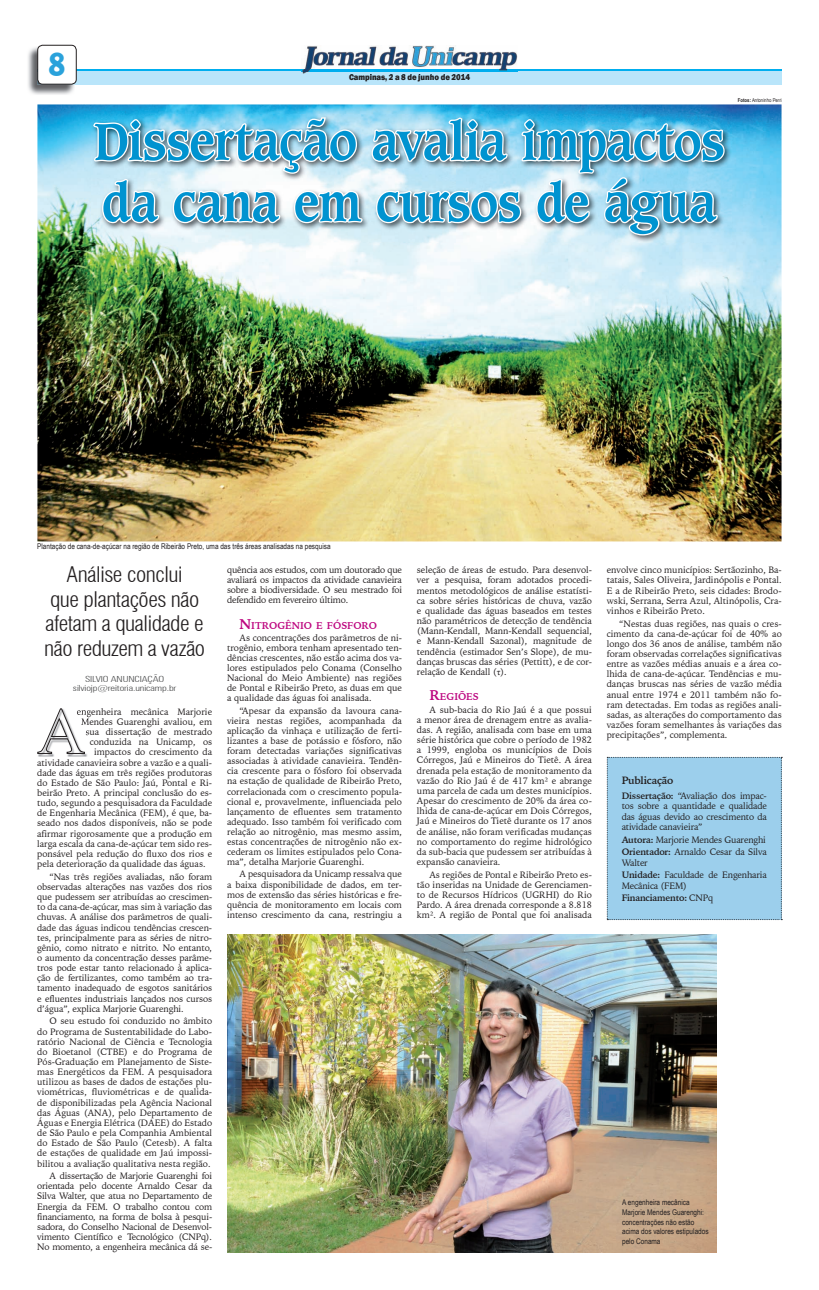
<style>
.page{position:relative;width:819px;height:1290px;background:#fff}
.page>*{position:absolute;margin:0;border:0;box-sizing:border-box;transform-origin:0 0}
.t1{font:700 55.12px/61.2px "Caxton BT";letter-spacing:-.04em;color:#0093d0;scale:.95 1}
.t2{font:condensed 35px "Franklin Gothic";color:#2aa2db}
.t3{font:300 condensed 21px/24.5px "Swiss 721 BT";letter-spacing:-.025em;color:#231f20;text-align:center;scale:1.09 1}
.t4{font:700 10.5px "Iowan Old Style BT";letter-spacing:-.02em;color:#231f20}
.t5{font:700 9.8px "Iowan Old Style BT";color:#bd0780}
.t6{font:9.19px/10.2px "Iowan Old Style BT";color:#231f20;text-align:justify}
.t7{font:9.19px/12.7px "Iowan Old Style BT";letter-spacing:-.02em;color:#231f20}
.t8{font:800 8.75px "Franklin Gothic";color:#231f20;scale:.9 1}
.t9{font:300 condensed 8.4px/9.6px "Zurich BT";letter-spacing:-.01em;color:#4b4c4d;text-align:center;scale:1.25 1}
.t10{font:7.88px/9.6px "Arial Narrow";color:#231f20}
.t11{font:5.25px "Arial Narrow";color:#231f20}
.s1{font-weight:700}
.s2{font-size:14px}
.s3{font-family:"Times New Roman"}
</style>
<div class="page">
<img style="left:37px;top:104px;width:744px;height:437px">
<img style="left:91px;top:115px;width:640px;height:128px">
<svg style="left:91px;top:56px;width:635px;height:181px"></svg>
<div style="left:606px;top:757px;width:176px;height:163px;background:#9ccfec"></div>
<img style="left:38px;top:754px;width:50px;height:3px">
<svg style="left:37px;top:708px;width:51px;height:46px"></svg>
<img style="left:227px;top:934px;width:489px;height:319px">
<div style="left:37px;top:70px;width:744px;height:14px;background:#b9e5fa"></div>
<hr style="left:37px;top:70px;width:744px;height:1px;background:#00aeef">
<img style="left:301px;top:45px;width:216px;height:29px">
<img style="left:301px;top:70px;width:216px;height:1px">
<img style="left:350px;top:74px;width:120px;height:1px">
<img style="left:28px;top:46px;width:47px;height:49px">
<img style="left:37px;top:69px;width:38px;height:15px">
<div style="left:38px;top:45px;width:38px;height:39px;background:#fff;border-radius:5px"></div>
<div style="left:38px;top:45px;width:38px;height:39px;border:1px solid #231f20;border-radius:5px"></div>
<h2 class="t2" style="left:48px;top:45px;width:19px">8</h2>
<p class="t8" style="left:349px;top:71px;width:136px">Campinas, 2 a 8 de junho de 2014</p>
<h1 class="t1" style="left:93px;top:110px;width:667px">Dissertação avalia impactos da cana em cursos de água</h1>
<p class="t11" style="left:738px;top:97px;width:45px"><span class="s1">Fotos:</span> Antoninho Perri</p>
<p class="t10" style="left:37px;top:541px;width:295px">Plantação de cana-de-açúcar na região de Ribeirão Preto, uma das três áreas analisadas na pesquisa</p>
<h3 class="t3" style="left:44px;top:562px;width:149px">Análise conclui<br>que plantações não afetam a qualidade e não reduzem a vazão</h3>
<p class="t6" style="left:227px;top:565px;width:176px">quência aos estudos, com um doutorado que avaliará os impactos da atividade canavieira sobre a biodiversidade. O seu mestrado foi defendido em fevereiro último.</p>
<p class="t5" style="left:239px;top:619px;width:139px"><span class="s2">N</span>ITROGÊNIO E FÓSFORO</p>
<p class="t6" style="left:227px;top:633px;width:176px;text-indent:12px">As concentrações dos parâmetros de ni&shy;trogênio, embora tenham apresentado ten&shy;dências crescentes, não estão acima dos va&shy;lores estipulados pelo Conama (Conselho Nacional do Meio Ambiente) nas regiões de Pontal e Ribeirão Preto, as duas em que a qualidade das águas foi analisada.</p>
<p class="t6" style="left:227px;top:706px;width:176px;text-indent:12px">“Apesar da expansão da lavoura cana&shy;vieira nestas regiões, acompanhada da aplicação da vinhaça e utilização de ferti&shy;lizantes a base de potássio e fósforo, não foram detectadas variações significativas associadas à atividade canavieira. Tendên&shy;cia crescente para o fósforo foi observada na estação de qualidade de Ribeirão Preto, correlacionada com o crescimento popula&shy;cional e, provavelmente, influenciada pelo lançamento de efluentes sem tratamento adequado. Isso também foi verificado com relação ao nitrogênio, mas mesmo assim, estas concentrações de nitrogênio não ex&shy;cederam os limites estipulados pelo Cona&shy;ma”, detalha Marjorie Guarenghi.</p>
<p class="t6" style="left:227px;top:869px;width:176px;text-indent:12px">A pesquisadora da Unicamp ressalva que a baixa disponibilidade de dados, em ter&shy;mos de extensão das séries históricas e fre&shy;quência de monitoramento em locais com intenso crescimento da cana, restringiu a</p>
<p class="t9" style="left:73px;top:674px;width:84px">SILVIO ANUNCIAÇÃO silviojp@reitoria.unicamp.br</p>
<p class="t6" style="left:77px;top:706px;width:137px">engenheira mecânica Marjorie</p>
<p class="t6" style="left:81px;top:716px;width:133px">Mendes Guarenghi avaliou, em</p>
<p class="t6" style="left:85px;top:727px;width:128px">sua dissertação de mestrado</p>
<p class="t6" style="left:90px;top:737px;width:124px">conduzida na Unicamp, os</p>
<p class="t6" style="left:94px;top:747px;width:119px">impactos do crescimento da</p>
<p class="t6" style="left:37px;top:757px;width:176px">atividade canavieira sobre a vazão e a quali-</p>
<p class="t6" style="left:37px;top:767px;width:176px">dade das águas em três regiões produtoras</p>
<p class="t6" style="left:37px;top:777px;width:176px">do Estado de São Paulo: Jaú, Pontal e Ri-</p>
<p class="t6" style="left:37px;top:788px;width:176px">beirão Preto. A principal conclusão do es-</p>
<p class="t6" style="left:37px;top:798px;width:176px">tudo, segundo a pesquisadora da Faculdade</p>
<p class="t6" style="left:37px;top:808px;width:176px">de Engenharia Mecânica (FEM), é que, ba-</p>
<p class="t6" style="left:37px;top:818px;width:176px">seado nos dados disponíveis, não se pode</p>
<p class="t6" style="left:37px;top:828px;width:176px">afirmar rigorosamente que a produção em</p>
<p class="t6" style="left:37px;top:838px;width:176px">larga escala da cana-de-açúcar tem sido res-</p>
<p class="t6" style="left:37px;top:848px;width:176px">ponsável pela redução do fluxo dos rios e</p>
<p class="t6" style="left:37px;top:859px;width:170px">pela deterioração da qualidade das águas.</p>
<p class="t6" style="left:37px;top:871px;width:176px;text-indent:12px">“Nas três regiões avaliadas, não foram observadas alterações nas vazões dos rios que pudessem ser atribuídas ao crescimen&shy;to da cana-de-açúcar, mas sim à variação das chuvas. A análise dos parâmetros de quali&shy;dade das águas indicou tendências crescen&shy;tes, principalmente para as séries de nitro&shy;gênio, como nitrato e nitrito. No entanto, o aumento da concentração desses parâme&shy;tros pode estar tanto relacionado à aplica&shy;ção de fertilizantes, como também ao tra&shy;tamento inadequado de esgotos sanitários e efluentes industriais lançados nos cursos d’água”, explica Marjorie Guarenghi.</p>
<p class="t6" style="left:37px;top:1016px;width:176px;text-indent:12px">O seu estudo foi conduzido no âmbito do Programa de Sustentabilidade do Labo&shy;ratório Nacional de Ciência e Tecnologia do Bioetanol (CTBE) e do Programa de Pós-Graduação em Planejamento de Siste&shy;mas Energéticos da FEM. A pesquisadora utilizou as bases de dados de estações plu&shy;viométricas, fluviométricas e de qualida&shy;de disponibilizadas pela Agência Nacional das Águas (ANA), pelo Departamento de Águas e Energia Elétrica (DAEE) do Estado de São Paulo e pela Companhia Ambiental do Estado de São Paulo (Cetesb). A falta de estações de qualidade em Jaú impossi&shy;bilitou a avaliação qualitativa nesta região.</p>
<p class="t6" style="left:37px;top:1171px;width:176px;text-indent:12px">A dissertação de Marjorie Guarenghi foi orientada pelo docente Arnaldo Cesar da Silva Walter, que atua no Departamento de Energia da FEM. O trabalho contou com financiamento, na forma de bolsa à pesqui&shy;sadora, do Conselho Nacional de Desenvol&shy;vimento Científico e Tecnológico (CNPq).<br>No momento, a engenheira mecânica dá se-</p>
<p class="t6" style="left:417px;top:565px;width:176px">seleção de áreas de estudo. Para desenvol&shy;ver a pesquisa, foram adotados procedi&shy;mentos metodológicos de análise estatísti&shy;ca sobre séries históricas de chuva, vazão e qualidade das águas baseados em testes não paramétricos de detecção de tendência (Mann-Kendall, Mann-Kendall sequencial, e Mann-Kendall Sazonal), magnitude de tendência (estimador Sen’s Slope), de mu&shy;danças bruscas das séries (Pettitt), e de cor&shy;relação de Kendall (<span class="s3">τ</span>).</p>
<p class="t5" style="left:429px;top:690px;width:51px"><span class="s2">R</span>EGIÕES</p>
<p class="t6" style="left:417px;top:704px;width:176px;text-indent:12px">A sub-bacia do Rio Jaú é a que possui a menor área de drenagem entre as avalia&shy;das. A região, analisada com base em uma série histórica que cobre o período de 1982 a 1999, engloba os municípios de Dois Córregos, Jaú e Mineiros do Tietê. A área drenada pela estação de monitoramento da vazão do Rio Jaú é de 417 km² e abrange uma parcela de cada um destes municípios.<br>Apesar do crescimento de 20% da área co&shy;lhida de cana-de-açúcar em Dois Córregos, Jaú e Mineiros do Tietê durante os 17 anos de análise, não foram verificadas mudanças no comportamento do regime hidrológico da sub-bacia que pudessem ser atribuídas à expansão canavieira.</p>
<p class="t6" style="left:417px;top:869px;width:176px;text-indent:12px">As regiões de Pontal e Ribeirão Preto es&shy;tão inseridas na Unidade de Gerenciamen&shy;to de Recursos Hídricos (UGRHI) do Rio Pardo. A área drenada corresponde a 8.818 km². A região de Pontal que foi analisada</p>
<p class="t6" style="left:606px;top:565px;width:176px">envolve cinco municípios: Sertãozinho, Ba&shy;tatais, Sales Oliveira, Jardinópolis e Pontal.<br>E a de Ribeirão Preto, seis cidades: Brodo&shy;wski, Serrana, Serra Azul, Altinópolis, Cra&shy;vinhos e Ribeirão Preto.</p>
<p class="t6" style="left:606px;top:618px;width:176px;text-indent:12px">“Nestas duas regiões, nas quais o cres&shy;cimento da cana-de-açúcar foi de 40% ao longo dos 36 anos de análise, também não foram observadas correlações significativas entre as vazões médias anuais e a área co&shy;lhida de cana-de-açúcar. Tendências e mu&shy;danças bruscas nas séries de vazão média anual entre 1974 e 2011 também não fo&shy;ram detectadas. Em todas as regiões anali&shy;sadas, as alterações do comportamento das vazões foram semelhantes às variações das precipitações”, complementa.</p>
<p class="t4" style="left:621px;top:774px;width:53px">Publicação</p>
<p class="t6" style="left:621px;top:791px;width:147px"><span class="s1">Dissertação:</span> “Avaliação dos impac&shy;tos sobre a quantidade e qualidade das águas devido ao crescimento da atividade canavieira”</p>
<p class="t7" style="left:621px;top:833px;width:147px"><span class="s1">Autora:</span> Marjorie Mendes Guarenghi<br><span class="s1">Orientador:</span> Arnaldo Cesar da Silva</p>
<p class="t7" style="left:621px;top:856px;width:147px">Walter<br><span class="s1">Unidade:</span> Faculdade de Engenharia</p>
<p class="t7" style="left:621px;top:879px;width:93px">Mecânica (FEM)<br><span class="s1">Financiamento:</span> CNPq</p>
<p class="t10" style="left:622px;top:1197px;width:88px">A engenheira mecânica<br>Marjorie Mendes Guarenghi: concentrações não estão acima dos valores estipulados pelo Conama</p>
</div>
